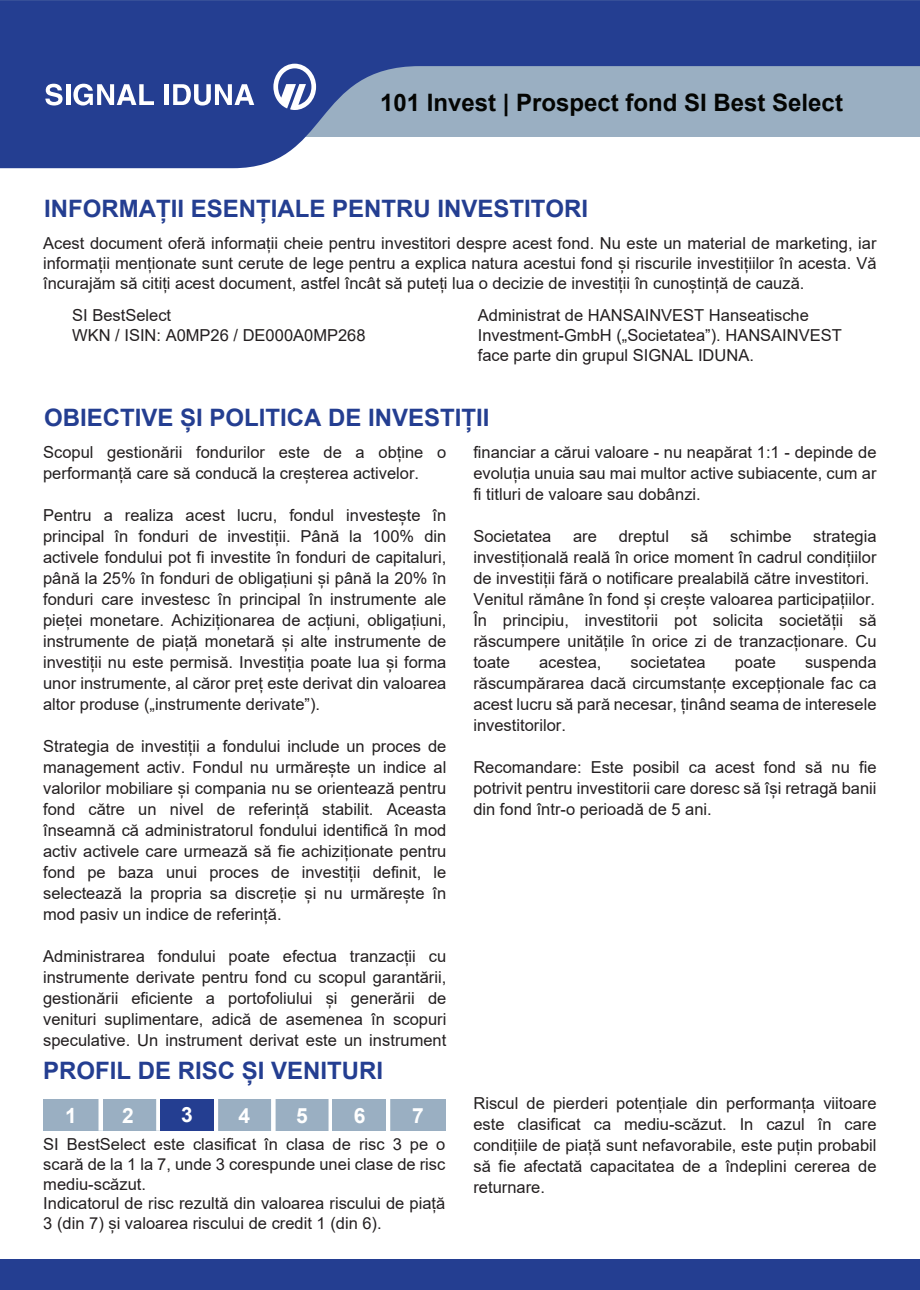
<style>
.page{position:relative;width:920px;height:1290px;background:#fff}
.page>*{position:absolute;margin:0;border:0;box-sizing:border-box;transform-origin:0 0}
.t1{font:700 24px "Arial";color:#243e91}
.t2{font:700 24px "Arial";color:#040503}
.t3{font:700 21px "Arial";color:#fff}
.t4{font:16.5px/21px "Arial";color:#231f20;text-align:justify}
</style>
<div class="page">
<svg style="left:0;top:0;width:920px;height:168px;background:#6177ad"></svg>
<div style="left:0;top:1260px;width:920px;height:30px;background:#243e91"></div>
<svg style="left:273px;top:64px;width:43px;height:46px"></svg>
<svg style="left:45px;top:84px;width:18px;height:22px"></svg>
<hr style="left:66px;top:84px;width:4px;height:21px;background:#fff">
<svg style="left:73px;top:84px;width:81px;height:22px"></svg>
<div style="left:164px;top:84px;width:5px;height:21px;background:#fff"></div>
<svg style="left:173px;top:84px;width:81px;height:22px"></svg>
<div style="left:43px;top:1099px;width:402px;height:32px;background:#9aafc2"></div>
<hr style="left:99px;top:1099px;width:4px;height:32px;background:#fff">
<div style="left:156px;top:1098px;width:5px;height:33px;background:#fff"></div>
<hr style="left:214px;top:1098px;width:4px;height:33px;background:#fff">
<div style="left:271px;top:1098px;width:5px;height:33px;background:#fff"></div>
<hr style="left:329px;top:1098px;width:4px;height:34px;background:#fff">
<hr style="left:386px;top:1099px;width:4px;height:32px;background:#fff">
<div style="left:332px;top:1099px;width:53px;height:32px;background:#9aafc2"></div>
<div style="left:161px;top:1099px;width:53px;height:32px;background:#243e91"></div>
<h1 class="t2" style="left:380px;top:86px;width:464px">101 Invest | Prospect fond SI Best Select</h1>
<h1 class="t1" style="left:44px;top:192px;width:546px">INFORMAȚII ESENȚIALE PENTRU INVESTITORI</h1>
<p class="t4" style="left:43px;top:233px;width:835px;line-height:19.8px">Acest document oferă informații cheie pentru investitori despre acest fond. Nu este un material de marketing, iar informații menționate sunt cerute de lege pentru a explica natura acestui fond și riscurile investițiilor în acesta. Vă încurajăm să citiți acest document, astfel încât să puteți lua o decizie de investiții în cunoștință de cauză.</p>
<p class="t4" style="left:72px;top:305px;width:295px;line-height:19.8px">SI BestSelect<br>WKN / ISIN: A0MP26 / DE000A0MP268</p>
<p class="t4" style="left:478px;top:305px;width:366px;line-height:19.8px;text-align:left">Administrat de HANSAINVEST Hanseatische<br>Investment-GmbH („Societatea”). HANSAINVEST face parte din grupul SIGNAL IDUNA.</p>
<h1 class="t1" style="left:44px;top:401px;width:447px">OBIECTIVE ȘI POLITICA DE INVESTIȚII</h1>
<p class="t4" style="left:43px;top:441px;width:405px">Scopul gestionării fondurilor este de a obține o performanță care să conducă la creșterea activelor.</p>
<p class="t4" style="left:43px;top:504px;width:405px">Pentru a realiza acest lucru, fondul investește în principal în fonduri de investiții. Până la 100% din activele fondului pot fi investite în fonduri de capitaluri, până la 25% în fonduri de obligațiuni și până la 20% în fonduri care investesc în principal în instrumente ale pieței monetare. Achiziționarea de acțiuni, obligațiuni, instrumente de piață monetară și alte instrumente de investiții nu este permisă. Investiția poate lua și forma unor instrumente, al căror preț este derivat din valoarea altor produse („instrumente derivate”).</p>
<p class="t4" style="left:43px;top:736px;width:405px">Strategia de investiții a fondului include un proces de management activ. Fondul nu urmărește un indice al valorilor mobiliare și compania nu se orientează pentru fond către un nivel de referință stabilit. Aceasta înseamnă că administratorul fondului identifică în mod activ activele care urmează să fie achiziționate pentru fond pe baza unui proces de investiții definit, le selectează la propria sa discreție și nu urmărește în mod pasiv un indice de referință.</p>
<p class="t4" style="left:43px;top:946px;width:405px">Administrarea fondului poate efectua tranzacții cu instrumente derivate pentru fond cu scopul garantării, gestionării eficiente a portofoliului și generării de venituri suplimentare, adică de asemenea în scopuri speculative. Un instrument derivat este un instrument</p>
<h1 class="t1" style="left:43px;top:1053px;width:342px">PROFIL DE RISC ȘI VENITURI</h1>
<p class="t3" style="left:181px;top:1100px;width:13px">3</p>
<p class="t3" style="left:65px;top:1100px;width:13px">1</p>
<p class="t3" style="left:122px;top:1100px;width:13px">2</p>
<p class="t3" style="left:239px;top:1100px;width:13px">4</p>
<p class="t3" style="left:296px;top:1100px;width:13px">5</p>
<p class="t3" style="left:354px;top:1100px;width:13px">6</p>
<p class="t3" style="left:412px;top:1100px;width:13px">7</p>
<p class="t4" style="left:43px;top:1134px;width:404px;line-height:19.8px;text-align:left">SI BestSelect este clasificat în clasa de risc 3 pe o scară de la 1 la 7, unde 3 corespunde unei clase de risc mediu-scăzut.<br>Indicatorul de risc rezultă din valoarea riscului de piață 3 (din 7) și valoarea riscului de credit 1 (din 6).</p>
<p class="t4" style="left:473px;top:442px;width:405px">financiar a cărui valoare - nu neapărat 1:1 - depinde de evoluția unuia sau mai multor active subiacente, cum ar fi titluri de valoare sau dobânzi.</p>
<p class="t4" style="left:473px;top:526px;width:79px">Societatea</p>
<p class="t4" style="left:573px;top:526px;width:25px">are</p>
<p class="t4" style="left:619px;top:526px;width:52px">dreptul</p>
<p class="t4" style="left:691px;top:526px;width:19px">să</p>
<p class="t4" style="left:730px;top:526px;width:63px">schimbe</p>
<p class="t4" style="left:473px;top:526px;width:405px;text-align:left;text-indent:340px">strategia investițională reală în orice moment în cadrul condițiilor de investiții fără o notificare prealabilă către investitori.<br>Venitul rămâne în fond și crește valoarea participațiilor.<br>În principiu, investitorii pot solicita societății să răscumpere unitățile în orice zi de tranzacționare. Cu toate</p>
<p class="t4" style="left:473px;top:652px;width:405px;text-indent:332px">suspenda răscumpărarea dacă circumstanțe excepționale fac ca acest lucru să pară necesar, ținând seama de interesele investitorilor.</p>
<p class="t4" style="left:473px;top:757px;width:405px">Recomandare: Este posibil ca acest fond să nu fie potrivit pentru investitorii care doresc să își retragă banii din fond într-o perioadă de 5 ani.</p>
<p class="t4" style="left:539px;top:652px;width:64px">acestea,</p>
<p class="t4" style="left:630px;top:652px;width:77px">societatea</p>
<p class="t4" style="left:735px;top:652px;width:43px">poate</p>
<p class="t4" style="left:473px;top:1092px;width:405px">Riscul de pierderi potențiale din performanța viitoare este clasificat ca mediu-scăzut. In cazul în care condițiile de piață sunt nefavorabile, este puțin probabil să fie afectată capacitatea de a îndeplini cererea de returnare.</p>
</div>
